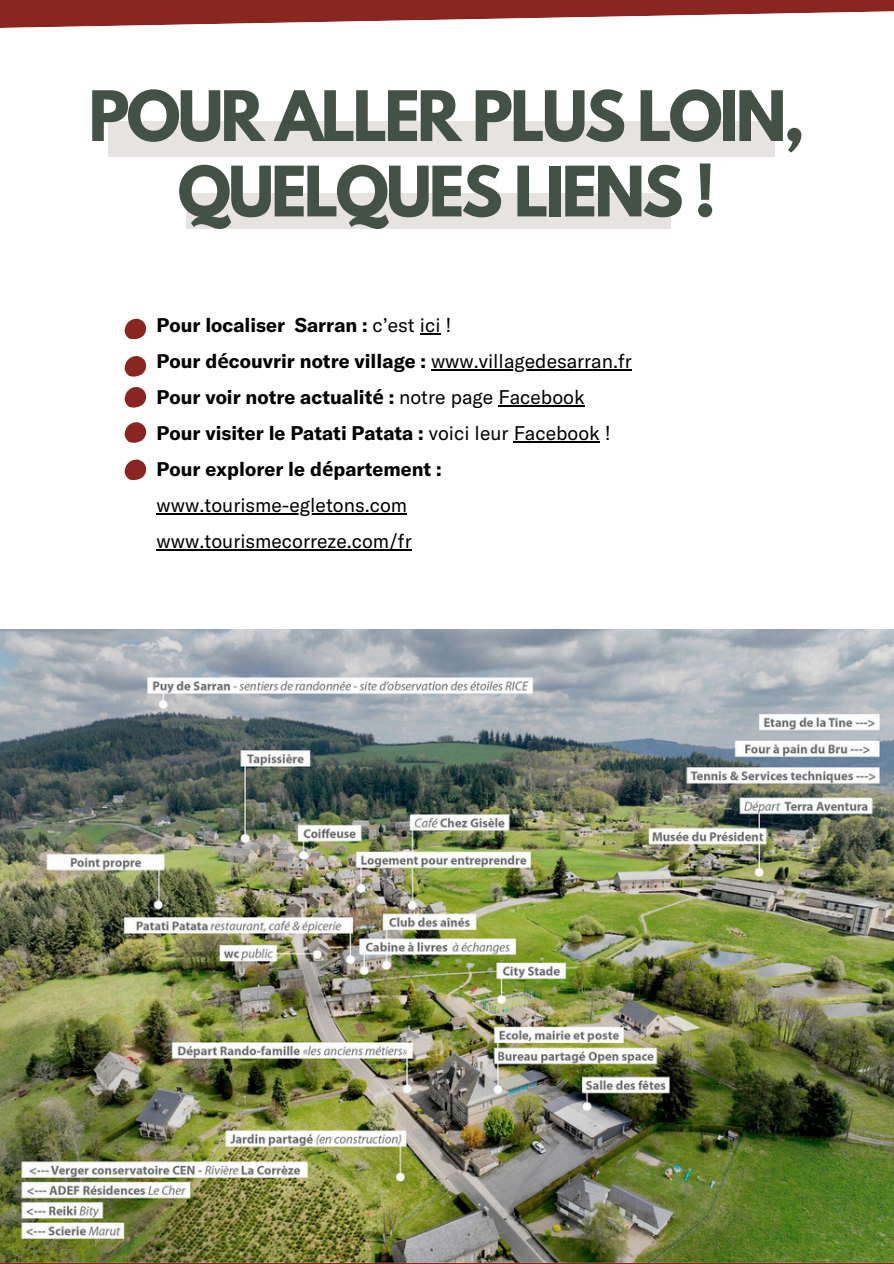
<style>
.page{position:relative;width:894px;height:1264px;background:#fff}
.page>*{position:absolute;margin:0;border:0;box-sizing:border-box;transform-origin:0 0}
.t1{font:700 61.5px/75.3px "League Spartan";letter-spacing:-.05em;color:#445147;text-align:center}
.t2{font:700 19.5px "GT America";color:#000}
.t3{font:19.5px "GT America";color:#000}
.s1{font-weight:400}
.s2{font-family:"Noto Sans"}
</style>
<div class="page">
<svg style="left:0;top:0;width:893px;height:28px"></svg>
<svg style="left:0;top:1262px;width:893px;height:1px"></svg>
<svg style="left:124px;top:319px;width:22px;height:20px"></svg>
<svg style="left:124px;top:356px;width:22px;height:20px"></svg>
<svg style="left:124px;top:387px;width:22px;height:20px"></svg>
<svg style="left:124px;top:422px;width:22px;height:20px"></svg>
<svg style="left:124px;top:459px;width:22px;height:20px"></svg>
<div style="left:108px;top:121px;width:666px;height:35px;background:#e8e3e3"></div>
<div style="left:186px;top:193px;width:484px;height:36px;background:#e8e3e3"></div>
<img style="left:0;top:629px;width:893px;height:633px">
<svg style="left:420px;top:333px;width:20px;height:1px"></svg>
<hr style="left:431px;top:369px;width:200px;height:1px;background:#000">
<hr style="left:498px;top:405px;width:86px;height:1px;background:#000">
<hr style="left:513px;top:441px;width:86px;height:1px;background:#000">
<hr style="left:157px;top:513px;width:250px;height:1px;background:#000">
<hr style="left:157px;top:549px;width:254px;height:1px;background:#000">
<p class="t1" style="left:88px;top:86px;width:717px">POUR ALLER PLUS LOIN,<br>QUELQUES LIENS !</p>
<p class="t2" style="left:157px;top:313px;width:296px">Pour localiser Sarran : <span class="s1">c’est ici !</span></p>
<p class="t2" style="left:157px;top:349px;width:476px">Pour d<span class="s2">é</span>couvrir notre village : <span class="s1">www.villagedesarran.fr</span></p>
<p class="t2" style="left:157px;top:385px;width:429px">Pour voir notre actualit<span class="s2">é</span> : <span class="s1">notre page Facebook</span></p>
<p class="t2" style="left:157px;top:421px;width:455px">Pour visiter le Patati Patata : <span class="s1">voici leur Facebook !</span></p>
<p class="t2" style="left:157px;top:457px;width:286px">Pour explorer le d<span class="s2">é</span>partement :</p>
<p class="t3" style="left:157px;top:493px;width:252px">www.tourisme-egletons.com</p>
<p class="t3" style="left:157px;top:529px;width:256px">www.tourismecorreze.com/fr</p>
</div>
